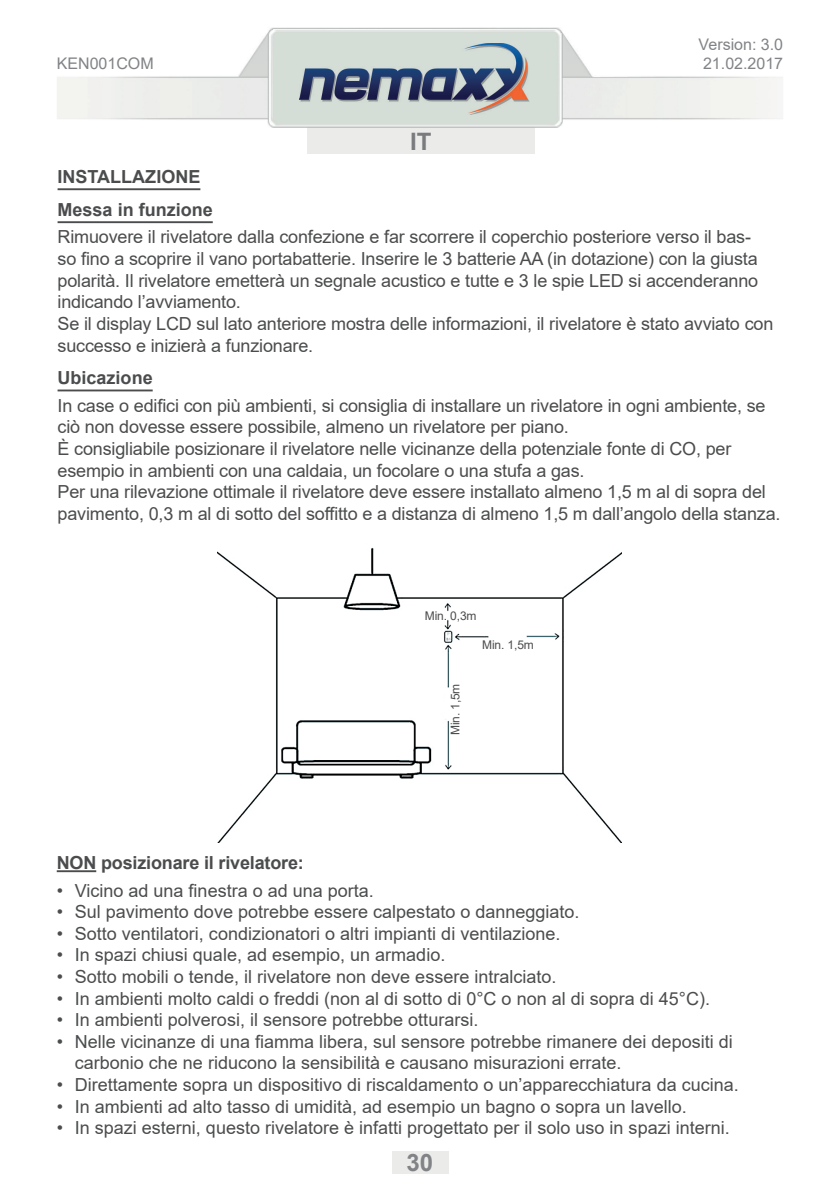
<style>
.page{position:relative;width:840px;height:1191px;background:#fff}
.page>*{position:absolute;margin:0;border:0;box-sizing:border-box;transform-origin:0 0}
.t1{font:700 24px "Arial";color:#818386}
.t2{font:700 24px "Arial";color:#797b7e}
.t3{font:18px/21.6px "Arial";letter-spacing:-.01em;color:#4b4c4d}
.t4{font:700 18px/33px "Arial";color:#4b4c4d}
.t5{font:16px "Arial";color:#818386}
.t6{font:12px "Arial";letter-spacing:-.01em;color:#4b4c4d}
</style>
<div class="page">
<div style="left:307px;top:125px;width:227px;height:29px;background:#ebebea"></div>
<img style="left:57px;top:27px;width:725px;height:101px">
<img style="left:300px;top:43px;width:229px;height:71px">
<div style="left:391px;top:1151px;width:57px;height:23px;background:#ebebea"></div>
<hr style="left:58px;top:188px;width:142px;height:2px;background:#4b4c4d">
<hr style="left:58px;top:221px;width:155px;height:2px;background:#4b4c4d">
<hr style="left:58px;top:389px;width:95px;height:2px;background:#4b4c4d">
<hr style="left:57px;top:870px;width:39px;height:2px;background:#4b4c4d">
<img style="left:217px;top:548px;width:404px;height:294px">
<p class="t5" style="left:698px;top:33px;width:86px">Version: 3.0</p>
<p class="t5" style="left:57px;top:52px;width:98px">KEN001COM</p>
<p class="t5" style="left:702px;top:52px;width:82px">21.02.2017</p>
<h1 class="t2" style="left:410px;top:125px;width:23px">IT</h1>
<p class="t4" style="left:58px;top:161px;width:157px">INSTALLAZIONE<br>Messa in funzione</p>
<p class="t3" style="left:58px;top:226px;width:716px">Rimuovere il rivelatore dalla confezione e far scorrere il coperchio posteriore verso il bas&shy;so fino a scoprire il vano portabatterie. Inserire le 3 batterie AA (in dotazione) con la giusta polarità. Il rivelatore emetterà un segnale acustico e tutte e 3 le spie LED si accenderanno indicando l’avviamento.<br>Se il display LCD sul lato anteriore mostra delle informazioni, il rivelatore è stato avviato con successo e inizierà a funzionare.</p>
<p class="t4" style="left:58px;top:362px;width:97px">Ubicazione</p>
<p class="t3" style="left:58px;top:394px;width:724px">In case o edifici con più ambienti, si consiglia di installare un rivelatore in ogni ambiente, se ciò non dovesse essere possibile, almeno un rivelatore per piano.<br>È consigliabile posizionare il rivelatore nelle vicinanze della potenziale fonte di CO, per esempio in ambienti con una caldaia, un focolare o una stufa a gas.<br>Per una rilevazione ottimale il rivelatore deve essere installato almeno 1,5 m al di sopra del pavimento, 0,3 m al di sotto del soffitto e a distanza di almeno 1,5 m dall’angolo della stanza.</p>
<p class="t6" style="left:424px;top:607px;width:53px">Min. 0,3m</p>
<p class="t6" style="left:447px;top:735px;width:53px;rotate:-90deg">Min. 1,5m</p>
<p class="t6" style="left:482px;top:637px;width:53px">Min. 1,5m</p>
<p class="t4" style="left:57px;top:846px;width:248px">NON posizionare il rivelatore:</p>
<p class="t3" style="left:57px;top:879px;width:318px">• Vicino ad una finestra o ad una porta.</p>
<p class="t3" style="left:57px;top:901px;width:524px">• Sul pavimento dove potrebbe essere calpestato o danneggiato.</p>
<p class="t3" style="left:57px;top:922px;width:505px">• Sotto ventilatori, condizionatori o altri impianti di ventilazione.</p>
<p class="t3" style="left:57px;top:944px;width:390px">• In spazi chiusi quale, ad esempio, un armadio.</p>
<p class="t3" style="left:57px;top:965px;width:501px">• Sotto mobili o tende, il rivelatore non deve essere intralciato.</p>
<p class="t3" style="left:57px;top:987px;width:654px">• In ambienti molto caldi o freddi (non al di sotto di 0°C o non al di sopra di 45°C).</p>
<p class="t3" style="left:57px;top:1009px;width:423px">• In ambienti polverosi, il sensore potrebbe otturarsi.</p>
<p class="t3" style="left:75px;top:1030px;width:659px;text-indent:-18px">• Nelle vicinanze di una fiamma libera, sul sensore potrebbe rimanere dei depositi di carbonio che ne riducono la sensibilità e causano misurazioni errate.</p>
<p class="t3" style="left:57px;top:1073px;width:683px">• Direttamente sopra un dispositivo di riscaldamento o un’apparecchiatura da cucina.</p>
<p class="t3" style="left:57px;top:1095px;width:631px">• In ambienti ad alto tasso di umidità, ad esempio un bagno o sopra un lavello.</p>
<p class="t3" style="left:57px;top:1117px;width:674px">• In spazi esterni, questo rivelatore è infatti progettato per il solo uso in spazi interni.</p>
<h1 class="t1" style="left:406px;top:1146px;width:28px">30</h1>
</div>
